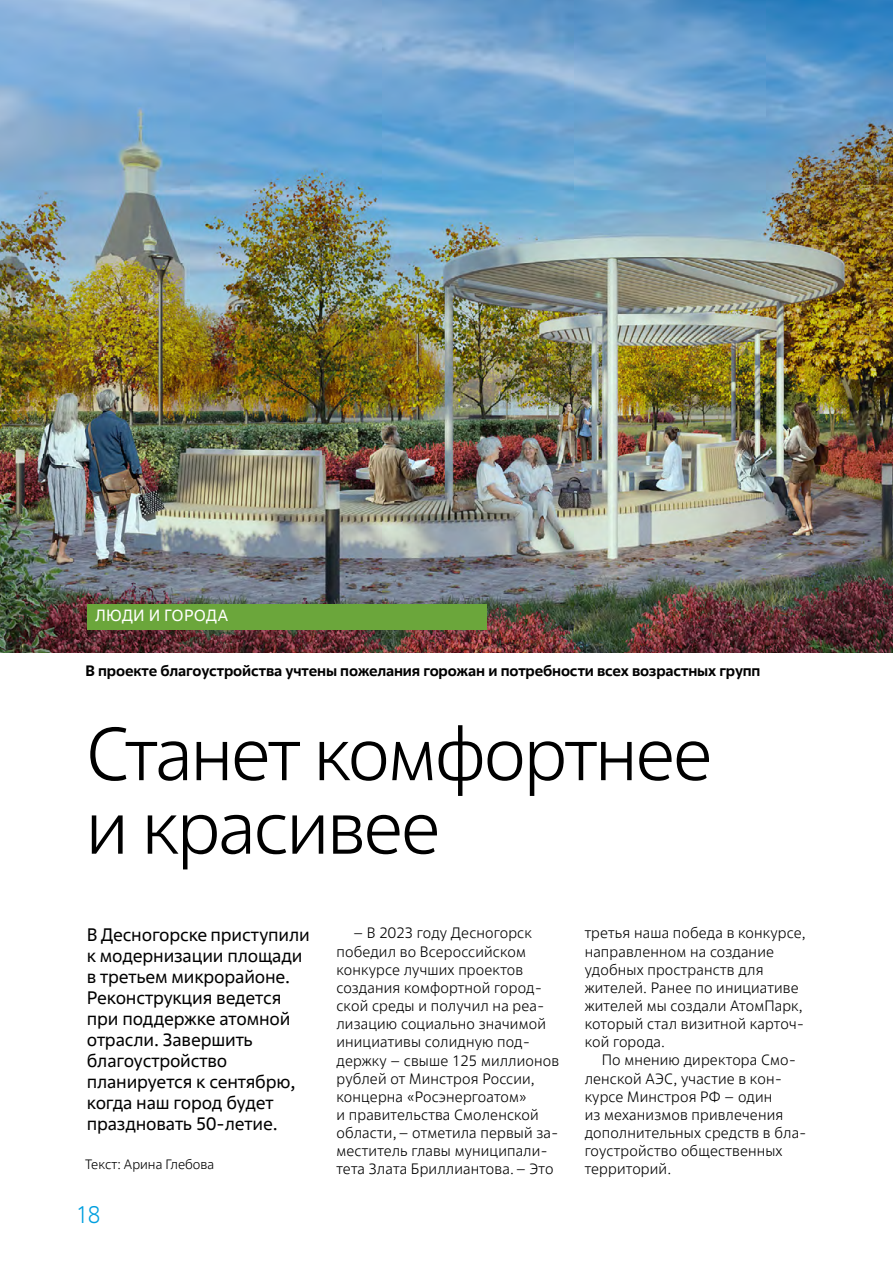
<style>
.page{position:relative;width:893px;height:1263px;background:#fff}
.page>*{position:absolute;margin:0;border:0;box-sizing:border-box;transform-origin:0 0}
.t1{font:300 75px/73.5px "Rosatom";letter-spacing:-.03em;color:#000}
.t2{font:300 24px "Rosatom";color:#009fdf;scale:.9 1}
.t3{font:18px/21px "Rosatom";letter-spacing:-.01em;color:#000}
.t4{font:16.2px "Rosatom";letter-spacing:.01em;color:#fff}
.t5{font:300 15px/18.1px "Rosatom";letter-spacing:.01em;color:#000}
.t6{font:700 15px "Rosatom";letter-spacing:-.01em;color:#000}
.t7{font:300 13.5px "Rosatom";color:#000}
</style>
<div class="page">
<img style="left:0;top:0;width:893px;height:653px">
<div style="left:87px;top:604px;width:399px;height:25px;background:#6ba63b"></div>
<p class="t4" style="left:95px;top:605px;width:135px">ЛЮДИ И ГОРОДА</p>
<p class="t6" style="left:85px;top:661px;width:676px">В проекте благоустройства учтены пожелания горожан и потребности всех возрастных групп</p>
<h1 class="t1" style="left:86px;top:718px;width:628px">Станет комфортнее и красивее</h1>
<p class="t3" style="left:87px;top:924px;width:225px">В Десногорске приступили к модернизации площади в третьем микрорайоне.<br>Реконструкция ведется при поддержке атомной отрасли. Завершить благоустройство планируется к сентябрю, когда наш город будет праздновать 50‑летие.</p>
<p class="t7" style="left:85px;top:1155px;width:131px">Текст: Арина Глебова</p>
<h2 class="t2" style="left:76px;top:1199px;width:28px">18</h2>
<p class="t5" style="left:336px;top:924px;width:224px;text-indent:17px">– В 2023 году Десногорск победил во Всероссийском конкурсе лучших проектов создания комфортной город&shy;ской среды и получил на реа&shy;лизацию социально значимой инициативы солидную под&shy;держку – свыше 125 миллионов рублей от Минстроя России, концерна «Росэнергоатом»<br>и правительства Смоленской области,– отметила первый за&shy;меститель главы муниципали&shy;тета Злата Бриллиантова.– Это</p>
<p class="t5" style="left:585px;top:924px;width:222px">третья наша победа в конкурсе, направленном на создание удобных пространств для жителей. Ранее по инициативе жителей мы создали АтомПарк, который стал визитной карточ&shy;кой города.</p>
<p class="t5" style="left:585px;top:1051px;width:224px;text-indent:17px">По мнению директора Смо&shy;ленской АЭС, участие в кон&shy;курсе Минстроя РФ – один<br>из механизмов привлечения дополнительных средств в бла&shy;гоустройство общественных территорий.</p>
</div>
